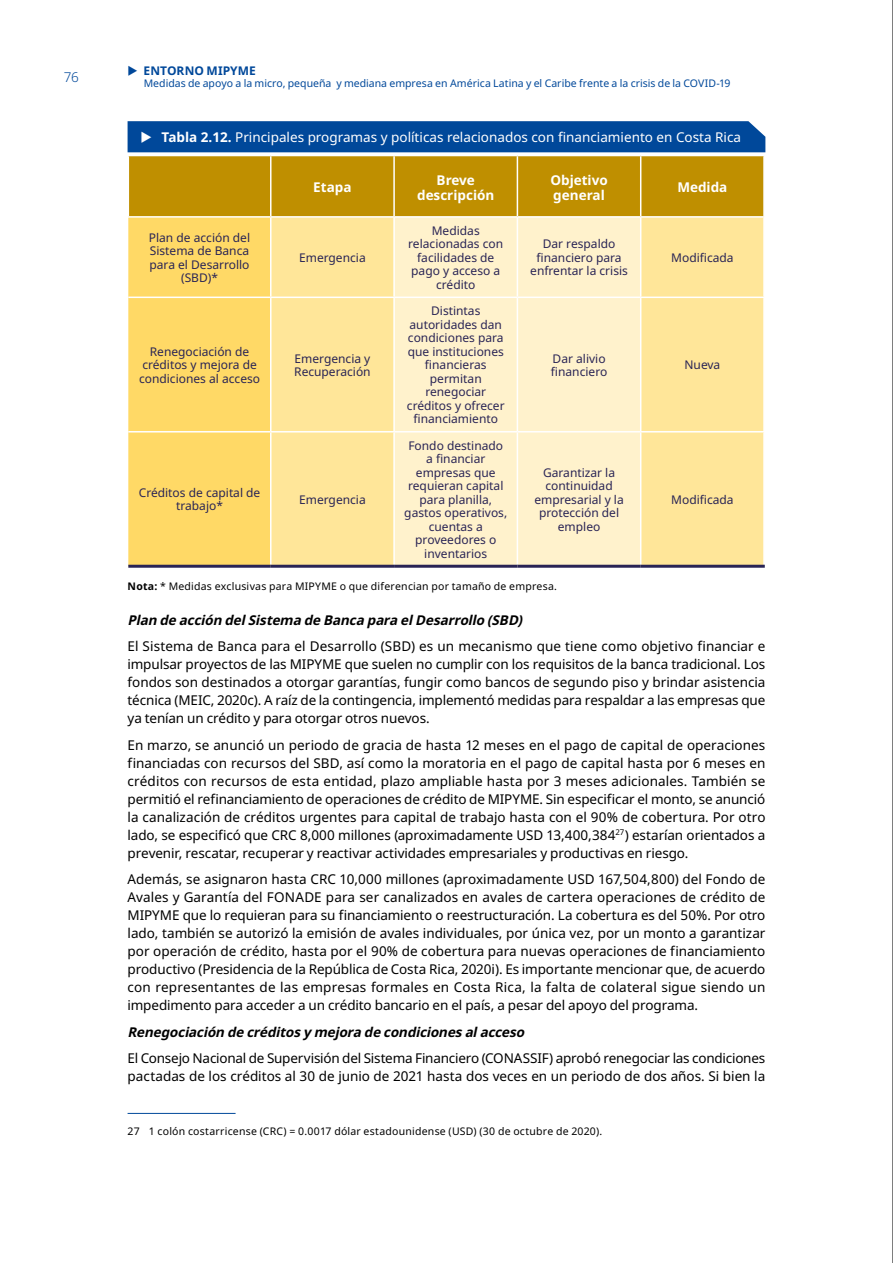
<style>
.page{position:relative;width:893px;height:1263px;background:#fff}
.page>*{position:absolute;margin:0;border:0;box-sizing:border-box;transform-origin:0 0}
.t1{font:13.5px/18px "Noto Sans";letter-spacing:-.01em;color:#000;text-align:justify}
.t2{font:italic 700 13.5px "Noto Sans";color:#000}
.t3{font:13.5px "Noto Sans";color:#fff}
.t4{font:700 13.5px/15px "Noto Sans";color:#fff;text-align:center}
.t5{font:300 13.5px "Noto Sans";color:#00489a}
.t6{font:12px/13.5px "Noto Sans";color:#292455;text-align:center}
.t7{font:700 12px "Noto Sans";color:#00489a}
.t8{font:10.5px "Noto Sans";letter-spacing:.02em;color:#000}
.t9{font:10.5px "Noto Sans";color:#00489a}
.s1{font-weight:700}
</style>
<div class="page">
<div style="left:128px;top:218px;width:142px;height:347px;background:#ffd966"></div>
<div style="left:272px;top:218px;width:491px;height:347px;background:#ffe699"></div>
<div style="left:395px;top:218px;width:245px;height:347px;background:#fff2cc"></div>
<hr style="left:393px;top:218px;width:2px;height:79px;background:#fff">
<hr style="left:517px;top:218px;width:1px;height:79px;background:#fff">
<hr style="left:640px;top:218px;width:1px;height:79px;background:#fff">
<hr style="left:128px;top:297px;width:143px;height:1px;background:#fff">
<hr style="left:271px;top:297px;width:123px;height:1px;background:#fff">
<hr style="left:394px;top:297px;width:123px;height:1px;background:#fff">
<hr style="left:393px;top:298px;width:2px;height:133px;background:#fff">
<hr style="left:517px;top:297px;width:124px;height:1px;background:#fff">
<hr style="left:517px;top:298px;width:1px;height:133px;background:#fff">
<hr style="left:641px;top:297px;width:124px;height:1px;background:#fff">
<hr style="left:640px;top:298px;width:1px;height:133px;background:#fff">
<hr style="left:128px;top:431px;width:143px;height:1px;background:#fff">
<hr style="left:271px;top:431px;width:123px;height:1px;background:#fff">
<hr style="left:394px;top:431px;width:123px;height:1px;background:#fff">
<hr style="left:393px;top:432px;width:2px;height:133px;background:#fff">
<hr style="left:517px;top:431px;width:124px;height:1px;background:#fff">
<hr style="left:517px;top:432px;width:1px;height:133px;background:#fff">
<hr style="left:641px;top:431px;width:124px;height:1px;background:#fff">
<hr style="left:640px;top:432px;width:1px;height:133px;background:#fff">
<hr style="left:128px;top:565px;width:143px;height:3px;background:#292455">
<hr style="left:271px;top:565px;width:123px;height:3px;background:#292455">
<hr style="left:394px;top:565px;width:123px;height:3px;background:#292455">
<hr style="left:517px;top:565px;width:124px;height:3px;background:#292455">
<hr style="left:641px;top:565px;width:124px;height:3px;background:#292455">
<hr style="left:128px;top:1113px;width:108px;height:1px;background:#00489a">
<hr style="left:892px;top:0;width:1px;height:1263px;background:#000">
<svg style="left:128px;top:121px;width:637px;height:96px;background:#857f41"></svg>
<p class="t5" style="left:64px;top:67px;width:17px">76</p>
<p class="t7" style="left:144px;top:62px;width:114px">ENTORNO MIPYME</p>
<p class="t9" style="left:144px;top:76px;width:588px">Medidas de apoyo a la micro, pequeña y mediana empresa en América Latina y el Caribe frente a la crisis de la COVID-19</p>
<p class="t3" style="left:162px;top:128px;width:581px"><span class="s1">Tabla 2.12.</span> Principales programas y políticas relacionados con financiamiento en Costa Rica</p>
<p class="t4" style="left:313px;top:180px;width:40px">Etapa</p>
<p class="t4" style="left:417px;top:173px;width:79px">Breve descripción</p>
<p class="t4" style="left:550px;top:173px;width:59px;text-align:left">Objetivo general</p>
<p class="t4" style="left:677px;top:180px;width:52px">Medida</p>
<p class="t6" style="left:149px;top:231px;width:103px">Plan de acción del<br>Sistema de Banca para el Desarrollo (SBD)*</p>
<p class="t6" style="left:408px;top:224px;width:96px">Medidas relacionadas con facilidades de pago y acceso a crédito</p>
<p class="t6" style="left:530px;top:237px;width:99px">Dar respaldo financiero para enfrentar la crisis</p>
<p class="t6" style="left:671px;top:251px;width:64px">Modificada</p>
<p class="t6" style="left:299px;top:251px;width:68px">Emergencia</p>
<p class="t6" style="left:139px;top:345px;width:123px">Renegociación de créditos y mejora de condiciones al acceso</p>
<p class="t6" style="left:294px;top:352px;width:78px;text-align:left">Emergencia y<br>Recuperación</p>
<p class="t6" style="left:139px;top:486px;width:123px">Créditos de capital de trabajo*</p>
<p class="t6" style="left:299px;top:493px;width:68px">Emergencia</p>
<p class="t6" style="left:407px;top:304px;width:99px">Distintas autoridades dan condiciones para que instituciones financieras permitan renegociar créditos y ofrecer financiamiento</p>
<p class="t6" style="left:404px;top:439px;width:104px">Fondo destinado a financiar empresas que requieran capital para planilla, gastos operativos, cuentas a proveedores o inventarios</p>
<p class="t6" style="left:551px;top:352px;width:58px;text-align:left">Dar alivio financiero</p>
<p class="t6" style="left:684px;top:358px;width:37px">Nueva</p>
<p class="t6" style="left:534px;top:466px;width:91px">Garantizar la continuidad empresarial y la protección del empleo</p>
<p class="t6" style="left:671px;top:493px;width:64px">Modificada</p>
<p class="t8" style="left:128px;top:578px;width:431px"><span class="s1">Nota:</span> * Medidas exclusivas para MIPYME o que diferencian por tamaño de empresa.</p>
<p class="t2" style="left:128px;top:610px;width:400px">Plan deacción delSistemadeBancaparaelDesarrollo(SBD)</p>
<p class="t1" style="left:128px;top:638px;width:639px">El Sistema de Banca para el Desarrollo (SBD) es un mecanismo que tiene como objetivo financiar e impulsar proyectos de las MIPYME que suelen no cumplir con los requisitos de la banca tradicional. Los fondos son destinados a otorgar garantías, fungir como bancos de segundo piso y brindar asistencia técnica (MEIC, 2020c). A raíz de la contingencia, implementó medidas para respaldar a las empresas que ya tenían un crédito y para otorgar otros nuevos.</p>
<p class="t1" style="left:128px;top:736px;width:639px">En marzo, se anunció un periodo de gracia de hasta 12 meses en el pago de capital de operaciones financiadas con recursos del SBD, así como la moratoria en el pago de capital hasta por 6 meses en créditos con recursos de esta entidad, plazo ampliable hasta por 3 meses adicionales. También se permitió el refinanciamiento de operaciones de crédito de MIPYME. Sin especificar el monto, se anunció la canalización de créditos urgentes para capital de trabajo hasta con el 90% de cobertura. Por otro lado, se especificó que CRC 8,000 millones (aproximadamente USD 13,400,384<sup>27</sup>) estarían orientados a prevenir, rescatar, recuperar y reactivar actividades empresariales y productivas en riesgo.</p>
<p class="t1" style="left:128px;top:871px;width:639px">Además, se asignaron hasta CRC 10,000 millones (aproximadamente USD 167,504,800) del Fondo de Avales y Garantía del FONADE para ser canalizados en avales de cartera operaciones de crédito de MIPYME que lo requieran para su financiamiento o reestructuración. La cobertura es del 50%. Por otro lado, también se autorizó la emisión de avales individuales, por única vez, por un monto a garantizar por operación de crédito, hasta por el 90% de cobertura para nuevas operaciones de financiamiento productivo (Presidencia de la República de Costa Rica, 2020i). Es importante mencionar que, de acuerdo con representantes de las empresas formales en Costa Rica, la falta de colateral sigue siendo un impedimento para acceder a un crédito bancario en el país, a pesar del apoyo del programa.</p>
<p class="t2" style="left:128px;top:1022px;width:402px">Renegociación decréditosymejoradecondicionesalacceso</p>
<p class="t1" style="left:128px;top:1050px;width:639px">El Consejo Nacional de Supervisión del Sistema Financiero (CONASSIF) aprobó renegociar las condiciones pactadas de los créditos al 30 de junio de 2021 hasta dos veces en un periodo de dos años. Si bien la</p>
<p class="t8" style="left:128px;top:1124px;width:476px">27 1 colón costarricense (CRC) = 0.0017 dólar estadounidense (USD) (30 de octubre de 2020).</p>
</div>
